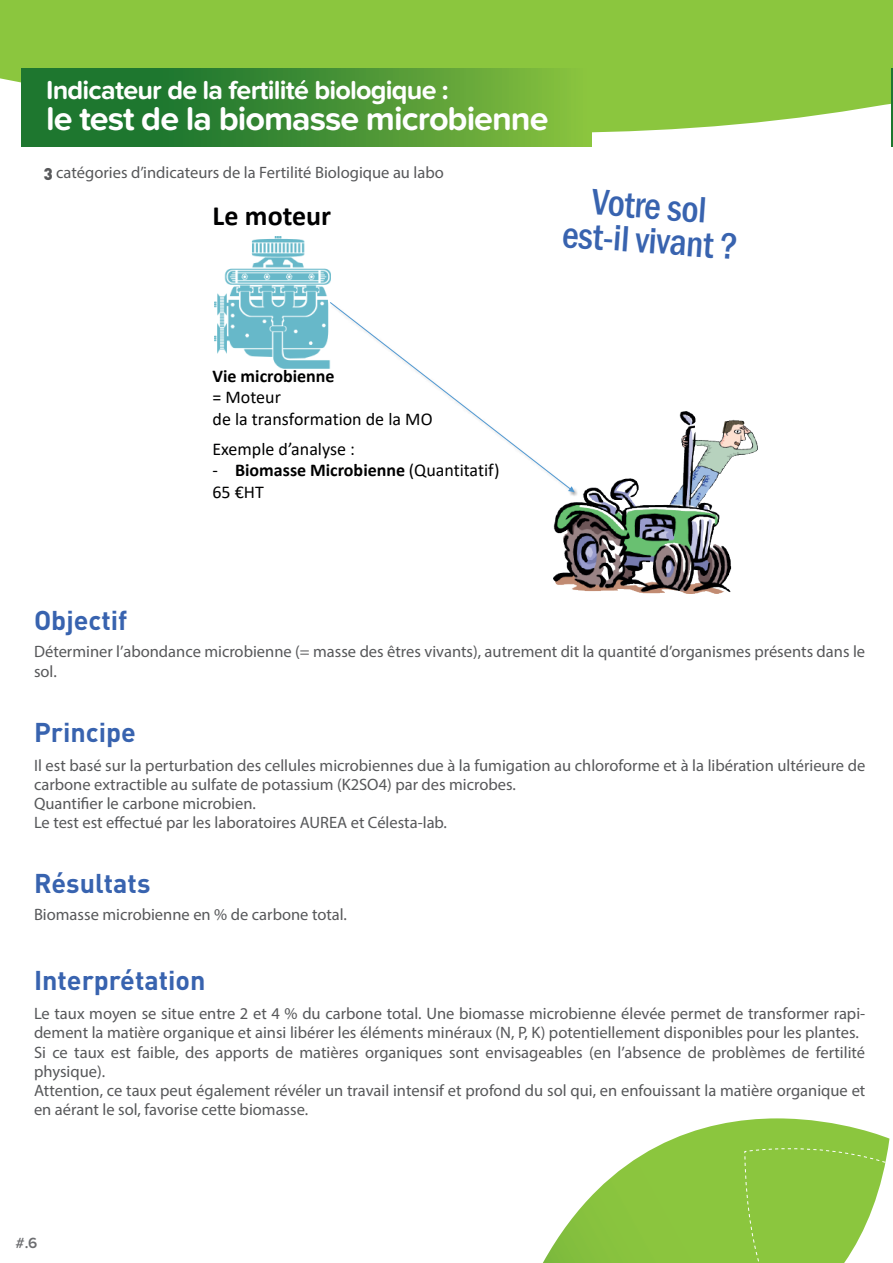
<style>
.page{position:relative;width:893px;height:1263px;background:#fff}
.page>*{position:absolute;margin:0;border:0;box-sizing:border-box;transform-origin:0 0}
.t1{font:500 condensed 37.5px/34.5px "Franklin Gothic";color:#3863af;text-align:center}
.t2{font:700 34.2px "Proxima Nova Soft";letter-spacing:-.03em;color:#fff}
.t3{font:700 27.9px "Calibri";color:#000001}
.t4{font:700 27px "Proxima Nova Soft";letter-spacing:-.03em;color:#fff}
.t5{font:700 26.85px "DIN";color:#3863af}
.t6{font:18px/21.6px "Calibri";color:#000001}
.t7{font:700 18px "Calibri";color:#000001}
.t8{font:16.5px/19.2px "Myriad Pro";color:#57585a}
.t9{font:600 15.3px "Proxima Nova Soft";color:#6c6d70}
.s1{font-family:"DIN Black Alternate"}
.s2{font-weight:700}
</style>
<div class="page">
<svg style="left:0;top:0;width:893px;height:147px;background:#97cb52"></svg>
<img style="left:554px;top:411px;width:204px;height:182px">
<img style="left:215px;top:236px;width:115px;height:133px">
<img style="left:328px;top:300px;width:259px;height:205px">
<svg style="left:329px;top:302px;width:242px;height:188px"></svg>
<svg style="left:568px;top:486px;width:7px;height:6px"></svg>
<svg style="left:21px;top:68px;width:570px;height:79px;background:#449135"></svg>
<hr style="left:891px;top:68px;width:2px;height:79px;background:#1e772f">
<svg style="left:543px;top:1118px;width:303px;height:145px"></svg>
<svg style="left:744px;top:1126px;width:146px;height:137px;background:#99cd56"></svg>
<h3 class="t4" style="left:46px;top:75px;width:404px">Indicateur de la fertilité biologique :</h3>
<h2 class="t2" style="left:46px;top:99px;width:504px">le test de la biomasse microbienne</h2>
<p class="t8" style="left:44px;top:163px;width:402px"><span class="s1">3</span> catégories d’indicateurs de la Fertilité Biologique au labo</p>
<h3 class="t3" style="left:213px;top:196px;width:120px">Le moteur</h3>
<h1 class="t1" style="left:566px;top:182px;width:178px;rotate:4deg">Votre sol est-il vivant ?</h1>
<p class="t7" style="left:213px;top:363px;width:124px">Vie microbienne</p>
<p class="t6" style="left:213px;top:386px;width:222px">= Moteur<br>de la transformation de la MO</p>
<p class="t6" style="left:213px;top:437px;width:144px">Exemple d’analyse :</p>
<p class="t6" style="left:213px;top:459px;width:288px">- <span class="s2">Biomasse Microbienne</span> (Quantitatif)<br>65 €HT</p>
<h3 class="t5" style="left:34px;top:603px;width:95px">Objectif</h3>
<p class="t8" style="left:34px;top:642px;width:833px">Déterminer l’abondance microbienne (= masse des êtres vivants), autrement dit la quantité d’organismes présents dans le sol.</p>
<h3 class="t5" style="left:34px;top:714px;width:103px">Principe</h3>
<p class="t8" style="left:34px;top:755px;width:833px">Il est basé sur la perturbation des cellules microbiennes due à la fumigation au chloroforme et à la libération ultérieure de carbone extractible au sulfate de potassium (K2SO4) par des microbes.<br>Quantifier le carbone microbien.<br>Le test est effectué par les laboratoires AUREA et Célesta-lab.</p>
<h3 class="t5" style="left:34px;top:866px;width:118px">Résultats</h3>
<p class="t8" style="left:34px;top:904px;width:315px">Biomasse microbienne en % de carbone total.</p>
<h3 class="t5" style="left:34px;top:963px;width:173px">Interprétation</h3>
<p class="t8" style="left:34px;top:1004px;width:833px">Le taux moyen se situe entre 2 et 4 % du carbone total. Une biomasse microbienne élevée permet de transformer rapi&shy;dement la matière organique et ainsi libérer les éléments minéraux (N, P, K) potentiellement disponibles pour les plantes.<br>Si ce taux est faible, des apports de matières organiques sont envisageables (en l’absence de problèmes de fertilité physique).<br>Attention, ce taux peut également révéler un travail intensif et profond du sol qui, en enfouissant la matière organique et en aérant le sol, favorise cette biomasse.</p>
<p class="t9" style="left:15px;top:1234px;width:23px">#.6</p>
</div>
